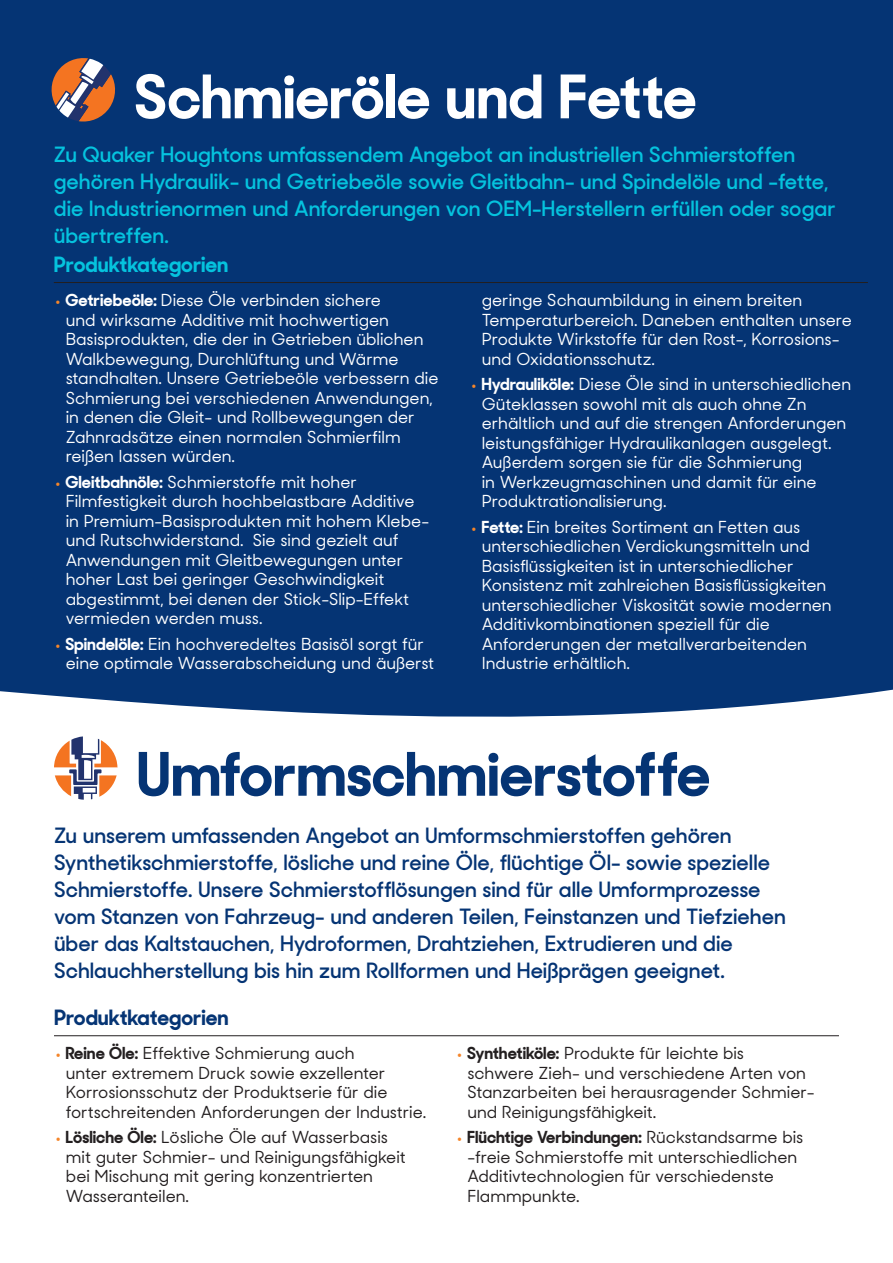
<style>
.page{position:relative;width:893px;height:1263px;background:#fff}
.page>*{position:absolute;margin:0;border:0;box-sizing:border-box;transform-origin:0 0}
.t1{font:700 60px "Sharp Sans Display No 2";color:#053474}
.t2{font:700 60px "Sharp Sans Display No 2";color:#fff}
.t3{font:600 21px/27px "Sharp Sans Display No 2";color:#053474}
.t4{font:600 21px/27px "Sharp Sans Display No 2";color:#05c3de}
.t5{font:700 21px "Sharp Sans Display No 2";color:#05c3de}
.t6{font:700 21px "Sharp Sans Display No 2";color:#053474}
.t7{font:500 16.5px/19.5px "Sharp Sans Display No 2";color:#fff}
.t8{font:500 16.5px/19.5px "Sharp Sans Display No 2";color:#231f20}
.s1{font-weight:400;font-size:27px;color:#f58529}
.s2{font-weight:700}
</style>
<div class="page">
<div style="left:0;top:0;width:893px;height:743px;background:#053474"></div>
<svg style="left:0;top:689px;width:893px;height:79px;fill:#fff"></svg>
<svg style="left:52px;top:58px;width:63px;height:64px"></svg>
<hr style="left:54px;top:282px;width:814px;height:1px;background:#231f20">
<svg style="left:54px;top:736px;width:63px;height:64px"></svg>
<hr style="left:54px;top:1035px;width:785px;height:1px;background:#231f20">
<h1 class="t2" style="left:134px;top:63px;width:564px">Schmieröle und Fette</h1>
<p class="t4" style="left:54px;top:138px;width:783px">Zu Quaker Houghtons umfassendem Angebot an industriellen Schmierstoffen gehören Hydraulik- und Getriebeöle sowie Gleitbahn- und Spindelöle und -fette, die Industrienormen und Anforderungen von OEM-Herstellern erfüllen oder sogar übertreffen.</p>
<p class="t5" style="left:54px;top:252px;width:176px">Produktkategorien</p>
<p class="t7" style="left:66px;top:289px;width:374px;text-indent:-12px"><span class="s1">•</span> <span class="s2">Getriebeöle:</span> Diese Öle verbinden sichere<br>und wirksame Additive mit hochwertigen Basisprodukten, die der in Getrieben üblichen Walkbewegung, Durchlüftung und Wärme standhalten. Unsere Getriebeöle verbessern die Schmierung bei verschiedenen Anwendungen, in denen die Gleit- und Rollbewegungen der Zahnradsätze einen normalen Schmierfilm reißen lassen würden.</p>
<p class="t7" style="left:66px;top:470px;width:365px;text-indent:-12px"><span class="s1">•</span> <span class="s2">Gleitbahnöle:</span> Schmierstoffe mit hoher Filmfestigkeit durch hochbelastbare Additive in Premium-Basisprodukten mit hohem Klebe&shy;und Rutschwiderstand. Sie sind gezielt auf Anwendungen mit Gleitbewegungen unter hoher Last bei geringer Geschwindigkeit abgestimmt, bei denen der Stick-Slip-Effekt vermieden werden muss.</p>
<p class="t7" style="left:66px;top:632px;width:370px;text-indent:-12px"><span class="s1">•</span> <span class="s2">Spindelöle:</span> Ein hochveredeltes Basisöl sorgt für eine optimale Wasserabscheidung und äußerst</p>
<p class="t7" style="left:482px;top:289px;width:372px">geringe Schaumbildung in einem breiten Temperaturbereich. Daneben enthalten unsere Produkte Wirkstoffe für den Rost-, Korrosions&shy;und Oxidationsschutz.</p>
<p class="t7" style="left:482px;top:373px;width:371px;text-indent:-12px"><span class="s1">•</span> <span class="s2">Hydrauliköle:</span> Diese Öle sind in unterschiedlichen Güteklassen sowohl mit als auch ohne Zn erhältlich und auf die strengen Anforderungen leistungsfähiger Hydraulikanlagen ausgelegt.<br>Außerdem sorgen sie für die Schmierung<br>in Werkzeugmaschinen und damit für eine Produktrationalisierung.</p>
<p class="t7" style="left:482px;top:515px;width:352px;text-indent:-12px"><span class="s1">•</span> <span class="s2">Fette:</span> Ein breites Sortiment an Fetten aus unterschiedlichen Verdickungsmitteln und Basisflüssigkeiten ist in unterschiedlicher Konsistenz mit zahlreichen Basisflüssigkeiten unterschiedlicher Viskosität sowie modernen Additivkombinationen speziell für die Anforderungen der metallverarbeitenden Industrie erhältlich.</p>
<h1 class="t1" style="left:136px;top:740px;width:575px">Umformschmierstoffe</h1>
<p class="t3" style="left:54px;top:820px;width:733px">Zu unserem umfassenden Angebot an Umformschmierstoffen gehören Synthetikschmierstoffe, lösliche und reine Öle, flüchtige Öl- sowie spezielle Schmierstoffe. Unsere Schmierstofflösungen sind für alle Umformprozesse vom Stanzen von Fahrzeug- und anderen Teilen, Feinstanzen und Tiefziehen über das Kaltstauchen, Hydroformen, Drahtziehen, Extrudieren und die Schlauchherstellung bis hin zum Rollformen und Heißprägen geeignet.</p>
<p class="t6" style="left:54px;top:1005px;width:176px">Produktkategorien</p>
<p class="t8" style="left:66px;top:1042px;width:362px;text-indent:-12px"><span class="s1">•</span> <span class="s2">Reine Öle:</span> Effektive Schmierung auch<br>unter extremem Druck sowie exzellenter Korrosionsschutz der Produktserie für die fortschreitenden Anforderungen der Industrie.</p>
<p class="t8" style="left:66px;top:1126px;width:341px;text-indent:-12px"><span class="s1">•</span> <span class="s2">Lösliche Öle:</span> Lösliche Öle auf Wasserbasis mit guter Schmier- und Reinigungsfähigkeit bei Mischung mit gering konzentrierten Wasseranteilen.</p>
<p class="t8" style="left:467px;top:1042px;width:349px;text-indent:-12px"><span class="s1">•</span> <span class="s2">Synthetiköle:</span> Produkte für leichte bis schwere Zieh- und verschiedene Arten von Stanzarbeiten bei herausragender Schmier&shy;und Reinigungsfähigkeit.</p>
<p class="t8" style="left:467px;top:1126px;width:338px;text-indent:-12px"><span class="s1">•</span> <span class="s2">Flüchtige Verbindungen:</span> Rückstandsarme bis -freie Schmierstoffe mit unterschiedlichen Additivtechnologien für verschiedenste Flammpunkte.</p>
</div>
